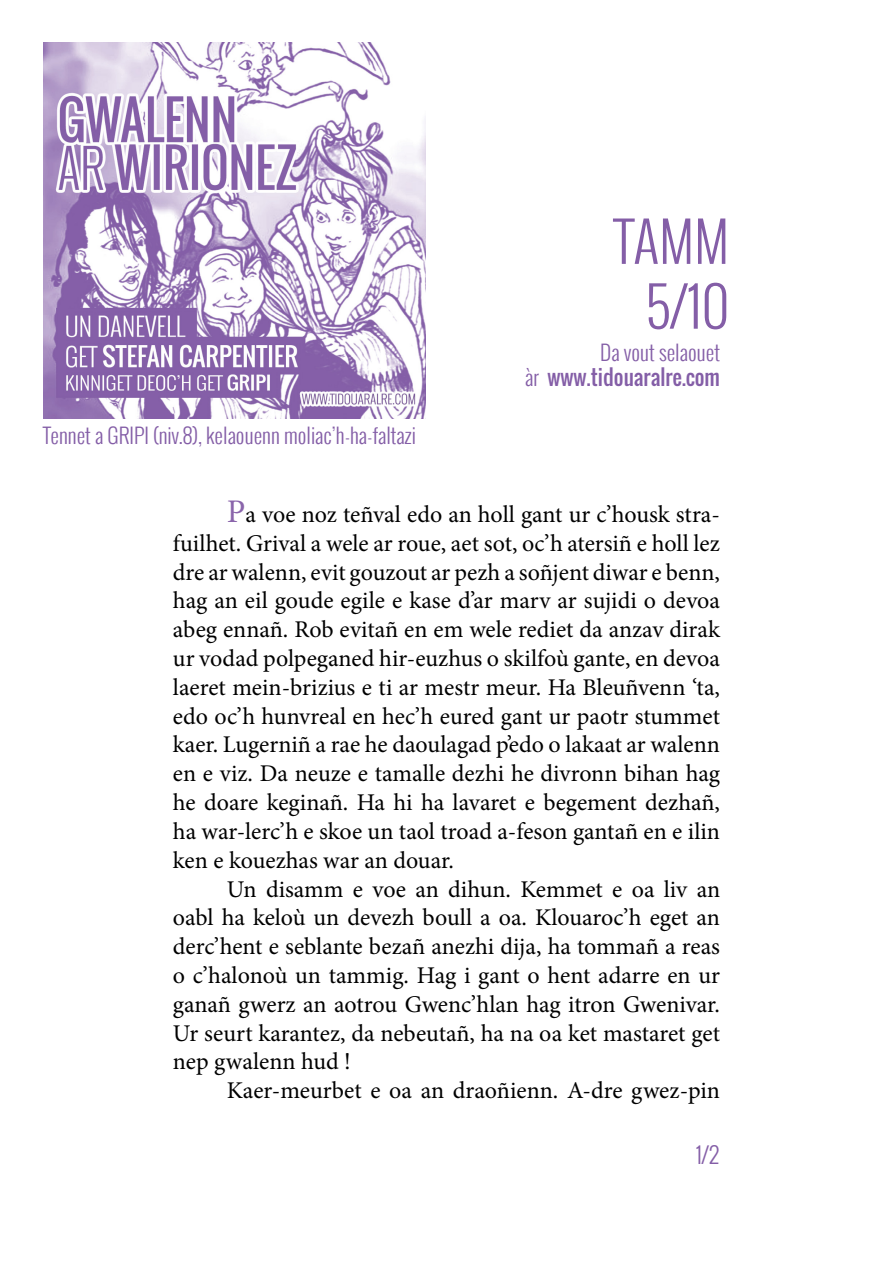
<style>
.page{position:relative;width:893px;height:1263px;background:#fff}
.page>*{position:absolute;margin:0;border:0;box-sizing:border-box;transform-origin:0 0}
.t1{font:300 54px/64.8px "Oswald";color:#845ea7;text-align:center}
.t2{font:24px/28.8px "Minion Pro";color:#000;text-align:justify}
.t3{font:300 22.5px "Oswald";color:#845ea7}
.t4{font:300 21px "Oswald";color:#845ea7}
.t5{font:21px "Oswald";color:#845ea7}
.s1{font-weight:300}
.s2{font-size:33px;color:#8a65ab}
</style>
<div class="page">
<img style="left:43px;top:43px;width:382px;height:375px">
<p class="t1" style="left:614px;top:209px;width:117px">TAMM<br>5/10</p>
<p class="t4" style="left:43px;top:419px;width:374px">Tennet a GRIPI (niv.8), kelaouenn moliac’h-ha-faltazi</p>
<p class="t4" style="left:600px;top:337px;width:121px">Da vout selaouet</p>
<p class="t5" style="left:525px;top:361px;width:196px"><span class="s1">àr</span> www.tidouaralre.com</p>
<p class="t2" style="left:173px;top:500px;width:549px;text-indent:54px"><span class="s2">P</span>a voe noz teñval edo an holl gant ur c’housk stra&shy;fuilhet. Grival a wele ar roue, aet sot, oc’h atersiñ e holl lez dre ar walenn, evit gouzout ar pezh a soñjent diwar e benn, hag an eil goude egile e kase d’ar marv ar sujidi o devoa abeg ennañ. Rob evitañ en em wele rediet da anzav dirak ur vodad polpeganed hir-euzhus o skilfoù gante, en devoa laeret mein-brizius e ti ar mestr meur. Ha Bleuñvenn ‘ta, edo oc’h hunvreal en hec’h eured gant ur paotr stummet kaer. Lugerniñ a rae he daoulagad p’edo o lakaat ar walenn en e viz. Da neuze e tamalle dezhi he divronn bihan hag he doare keginañ. Ha hi ha lavaret e begement dezhañ, ha war-lerc’h e skoe un taol troad a-feson gantañ en e ilin ken e kouezhas war an douar.</p>
<p class="t2" style="left:173px;top:874px;width:549px;text-indent:54px">Un disamm e voe an dihun. Kemmet e oa liv an oabl ha keloù un devezh boull a oa. Klouaroc’h eget an derc’hent e seblante bezañ anezhi dija, ha tommañ a reas o c’halonoù un tammig. Hag i gant o hent adarre en ur ganañ gwerz an aotrou Gwenc’hlan hag itron Gwenivar.<br>Ur seurt karantez, da nebeutañ, ha na oa ket mastaret get nep gwalenn hud !</p>
<p class="t2" style="left:227px;top:1076px;width:495px">Kaer-meurbet e oa an draoñienn. A-dre gwez-pin</p>
<p class="t3" style="left:696px;top:1138px;width:25px">1/2</p>
</div>
